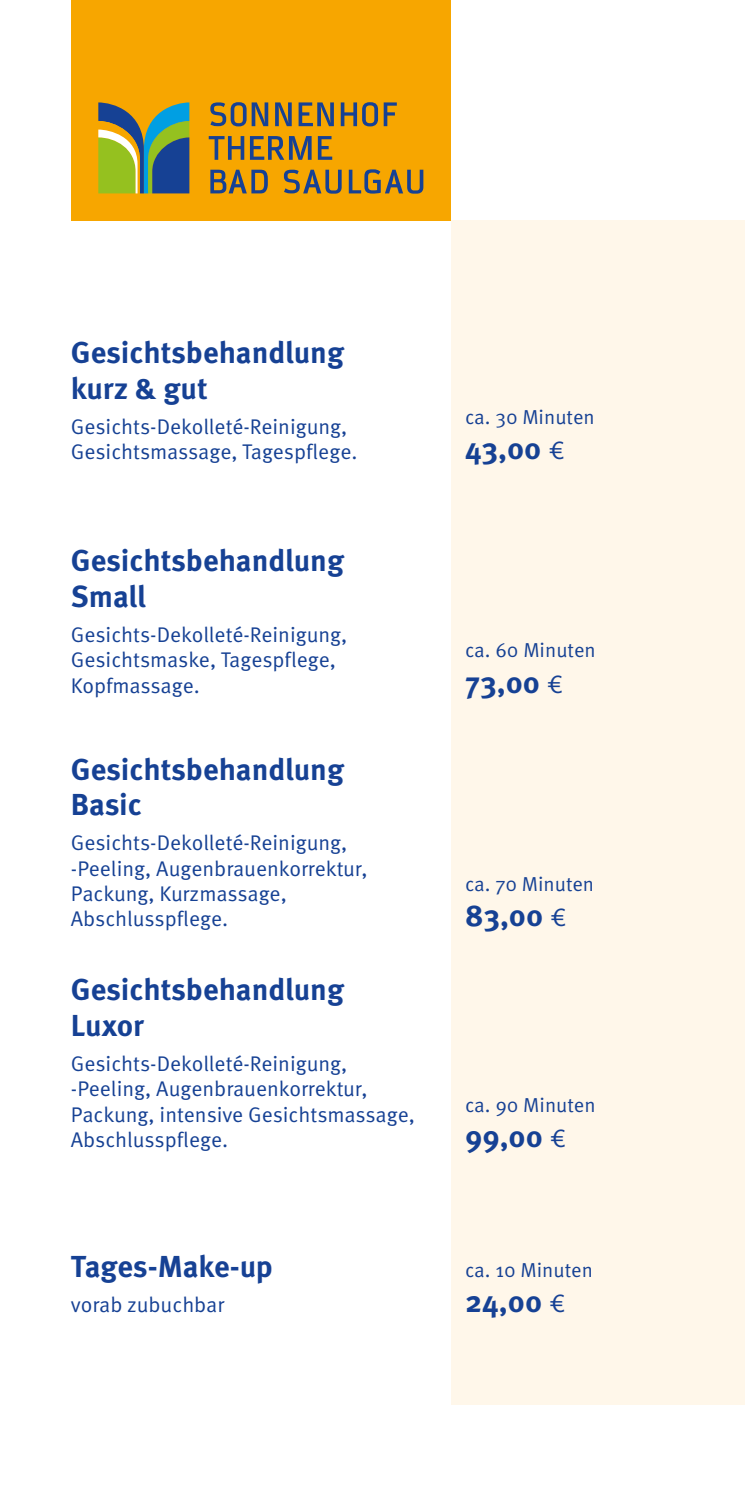
<style>
.page{position:relative;width:745px;height:1489px;background:#fff}
.page>*{position:absolute;margin:0;border:0;box-sizing:border-box;transform-origin:0 0}
.t1{font:700 30.25px/35.2px "Meta Pro";color:#164194}
.t2{font:21.25px/25.2px "Meta Pro Norm";color:#164194}
.t3{font:20.25px "Meta Pro Norm";color:#164194}
.s1{font-family:"Meta Pro Norm";font-weight:400;font-size:25.25px}
</style>
<div class="page">
<div style="left:451px;top:221px;width:293px;height:1183px;background:#fff7ea"></div>
<div style="left:71px;top:0;width:379px;height:221px;background:#f7a600"></div>
<svg style="left:210px;top:102px;width:58px;height:24px"></svg>
<svg style="left:275px;top:102px;width:16px;height:24px"></svg>
<svg style="left:298px;top:102px;width:36px;height:24px"></svg>
<svg style="left:340px;top:102px;width:56px;height:24px"></svg>
<svg style="left:208px;top:136px;width:36px;height:24px"></svg>
<svg style="left:250px;top:136px;width:61px;height:24px"></svg>
<svg style="left:317px;top:136px;width:15px;height:24px"></svg>
<svg style="left:210px;top:170px;width:58px;height:24px"></svg>
<svg style="left:284px;top:170px;width:57px;height:24px"></svg>
<svg style="left:348px;top:169px;width:75px;height:25px"></svg>
<svg style="left:98px;top:102px;width:91px;height:91px;background:#6d8f64"></svg>
<h1 class="t1" style="left:71px;top:333px;width:274px">Gesichtsbehandlung kurz &amp; gut</h1>
<p class="t2" style="left:71px;top:412px;width:288px">Gesichts-Dekolleté-Reinigung,<br>Gesichtsmassage, Tagespflege.</p>
<p class="t3" style="left:465px;top:401px;width:131px">ca. 30 Minuten</p>
<h1 class="t1" style="left:465px;top:429px;width:101px">43,00 <span class="s1">€</span></h1>
<h1 class="t1" style="left:71px;top:541px;width:274px">Gesichtsbehandlung<br>Small</h1>
<p class="t2" style="left:71px;top:620px;width:278px">Gesichts-Dekolleté-Reinigung,<br>Gesichtsmaske, Tagespflege,<br>Kopfmassage.</p>
<h1 class="t1" style="left:71px;top:749px;width:274px">Gesichtsbehandlung<br>Basic</h1>
<p class="t2" style="left:71px;top:829px;width:298px">Gesichts-Dekolleté-Reinigung, -Peeling, Augenbrauenkorrektur,<br>Packung, Kurzmassage,<br>Abschlusspflege.</p>
<h1 class="t1" style="left:71px;top:970px;width:274px">Gesichtsbehandlung<br>Luxor</h1>
<p class="t2" style="left:71px;top:1049px;width:345px">Gesichts-Dekolleté-Reinigung, -Peeling, Augenbrauenkorrektur,<br>Packung, intensive Gesichtsmassage,<br>Abschlusspflege.</p>
<h1 class="t1" style="left:71px;top:1246px;width:203px">Tages-Make-up</h1>
<p class="t2" style="left:71px;top:1290px;width:155px">vorab zubuchbar</p>
<p class="t3" style="left:465px;top:635px;width:132px">ca. 60 Minuten</p>
<h1 class="t1" style="left:465px;top:662px;width:100px">73,00 <span class="s1">€</span></h1>
<p class="t3" style="left:465px;top:868px;width:130px">ca. 70 Minuten</p>
<h1 class="t1" style="left:465px;top:896px;width:103px">83,00 <span class="s1">€</span></h1>
<p class="t3" style="left:465px;top:1089px;width:132px">ca. 90 Minuten</p>
<h1 class="t1" style="left:465px;top:1116px;width:103px">99,00 <span class="s1">€</span></h1>
<p class="t3" style="left:465px;top:1254px;width:129px">ca. 10 Minuten</p>
<h1 class="t1" style="left:465px;top:1282px;width:102px">24,00 <span class="s1">€</span></h1>
</div>
